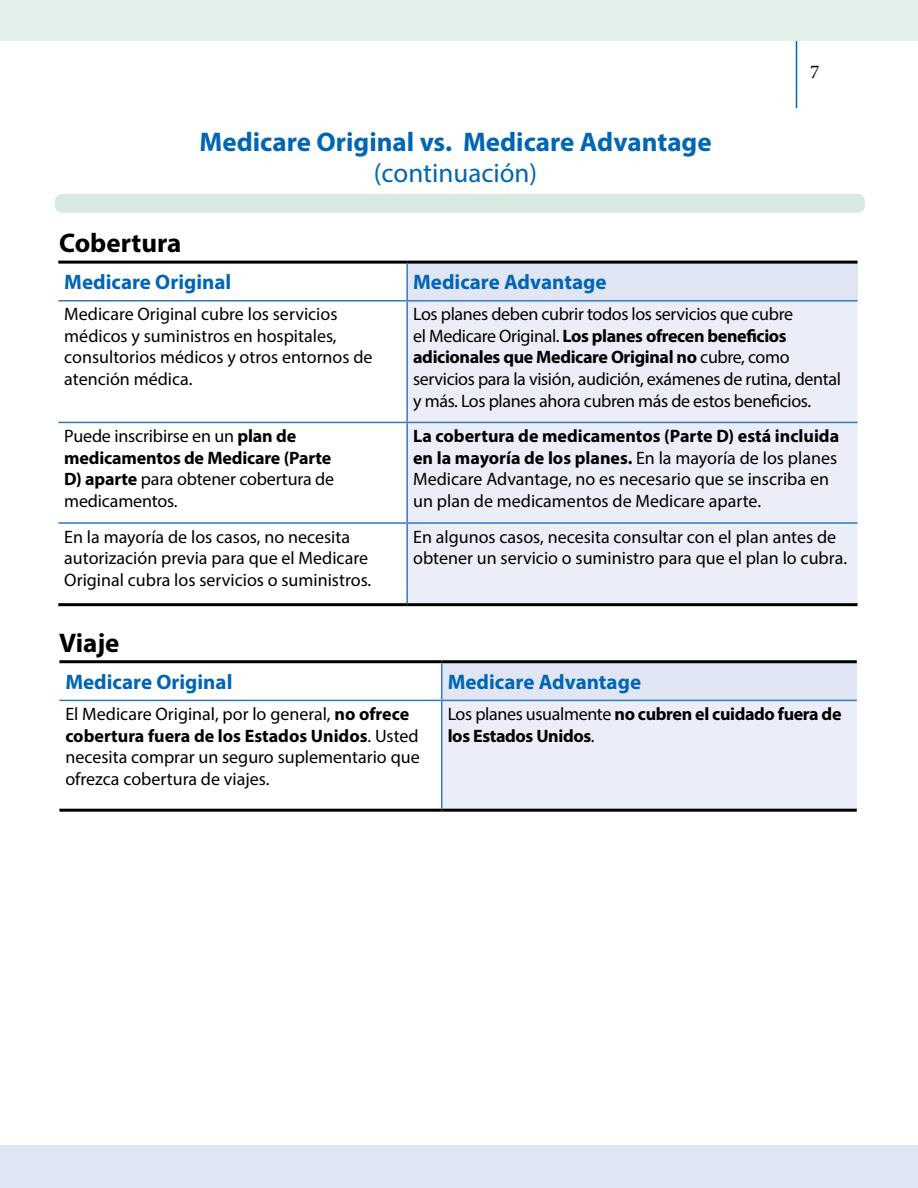
<style>
.page{position:relative;width:918px;height:1188px;background:#fff}
.page>*{position:absolute;margin:0;border:0;box-sizing:border-box;transform-origin:0 0}
.MA_Section_Header_no{font:700 27px "Myriad Pro";color:#0066b3}
.MA_Section_Header_no-2{font:27px "Myriad Pro";color:#0066b3}
.MA_table_super_heade{font:700 27px "Myriad Pro";color:#000}
.MA_Table_Headers{font:700 21px "Myriad Pro";color:#0066b3}
.t1{font:19.5px "Minion Pro";color:#000}
.MA_table_text{font:18px/21.6px "Myriad Pro";color:#000}
.MA_table_text-2{font:18px/21.6px "Myriad Pro";letter-spacing:-.02em;color:#000}
.MA_table_text-3{font:700 18px/21.6px "Myriad Pro";letter-spacing:-.02em;color:#000}
.s1{font-weight:700}
.s2{font-weight:400}
</style>
<div class="page">
<hr style="left:796px;top:40px;width:1px;height:68px;background:#0066b3">
<div style="left:407px;top:262px;width:451px;height:39px;background:#e1e6f4"></div>
<div style="left:408px;top:302px;width:450px;height:301px;background:#ebeef8"></div>
<hr style="left:58px;top:261px;width:349px;height:3px;background:#000">
<hr style="left:407px;top:261px;width:451px;height:3px;background:#000">
<hr style="left:58px;top:603px;width:349px;height:3px;background:#000">
<hr style="left:407px;top:603px;width:451px;height:3px;background:#000">
<hr style="left:406px;top:264px;width:2px;height:36px;background:#3479be">
<hr style="left:58px;top:300px;width:349px;height:2px;background:#3479be">
<hr style="left:407px;top:300px;width:451px;height:2px;background:#3479be">
<hr style="left:406px;top:302px;width:2px;height:120px;background:#3479be">
<hr style="left:58px;top:422px;width:349px;height:1px;background:#3479be">
<hr style="left:407px;top:422px;width:451px;height:1px;background:#3479be">
<hr style="left:406px;top:423px;width:2px;height:99px;background:#3479be">
<hr style="left:58px;top:522px;width:349px;height:2px;background:#3479be">
<hr style="left:407px;top:522px;width:451px;height:2px;background:#3479be">
<hr style="left:406px;top:524px;width:2px;height:79px;background:#3479be">
<div style="left:442px;top:662px;width:415px;height:38px;background:#e1e6f4"></div>
<div style="left:442px;top:700px;width:415px;height:110px;background:#ebeef8"></div>
<hr style="left:59px;top:660px;width:383px;height:3px;background:#000">
<hr style="left:442px;top:660px;width:415px;height:3px;background:#000">
<hr style="left:59px;top:809px;width:383px;height:3px;background:#000">
<hr style="left:442px;top:809px;width:415px;height:3px;background:#000">
<hr style="left:441px;top:663px;width:1px;height:37px;background:#3479be">
<hr style="left:59px;top:700px;width:383px;height:1px;background:#3479be">
<hr style="left:442px;top:700px;width:415px;height:1px;background:#3479be">
<hr style="left:441px;top:701px;width:1px;height:108px;background:#3479be">
<div style="left:55px;top:194px;width:810px;height:19px;background:#d7e9e0;border-radius:8px"></div>
<div style="left:0;top:0;width:918px;height:40px;background:#e3efe9"></div>
<div style="left:0;top:1146px;width:918px;height:42px;background:#e1e6f4"></div>
<h2 class="MA_Section_Header_no" style="left:200px;top:124px;width:514px">Medicare Original vs. Medicare Advantage</h2>
<h2 class="MA_Section_Header_no-2" style="left:374px;top:157px;width:165px">(continuación)</h2>
<p class="t1" style="left:810px;top:59px;width:11px">7</p>
<p class="MA_table_super_heade" style="left:59px;top:225px;width:124px">Cobertura</p>
<p class="MA_Table_Headers" style="left:64px;top:269px;width:169px">Medicare Original</p>
<p class="MA_Table_Headers" style="left:413px;top:269px;width:195px">Medicare Advantage</p>
<p class="MA_table_text" style="left:64px;top:303px;width:310px">Medicare Original cubre los servicios médicos y suministros en hospitales, consultorios médicos y otros entornos de atención médica.</p>
<p class="MA_table_text-2" style="left:413px;top:303px;width:429px">Los planes deben cubrir todos los servicios que cubre<br>el Medicare Original. <span class="s1">Los planes ofrecen beneficios adicionales que Medicare Original no</span> cubre, como servicios para la visión, audición, exámenes de rutina, dental y más. Los planes ahora cubren más de estos beneficios.</p>
<p class="MA_table_text" style="left:64px;top:425px;width:271px">Puede inscribirse en un <span class="s1">plan de medicamentos de Medicare (Parte<br>D) aparte</span> para obtener cobertura de medicamentos.</p>
<p class="MA_table_text" style="left:413px;top:425px;width:428px"><span class="s1">La cobertura de medicamentos (Parte D) está incluida en la mayoría de los planes.</span> En la mayoría de los planes Medicare Advantage, no es necesario que se inscriba en un plan de medicamentos de Medicare aparte.</p>
<p class="MA_table_text" style="left:64px;top:525px;width:309px">En la mayoría de los casos, no necesita autorización previa para que el Medicare<br>Original cubra los servicios o suministros.</p>
<p class="MA_table_text" style="left:413px;top:525px;width:435px">En algunos casos, necesita consultar con el plan antes de obtener un servicio o suministro para que el plan lo cubra.</p>
<p class="MA_table_super_heade" style="left:59px;top:625px;width:62px">Viaje</p>
<p class="MA_Table_Headers" style="left:65px;top:668px;width:169px">Medicare Original</p>
<p class="MA_Table_Headers" style="left:448px;top:668px;width:195px">Medicare Advantage</p>
<p class="MA_table_text" style="left:65px;top:703px;width:356px">El Medicare Original, por lo general, <span class="s1">no ofrece cobertura fuera de los Estados Unidos</span>. Usted necesita comprar un seguro suplementario que ofrezca cobertura de viajes.</p>
<p class="MA_table_text-3" style="left:448px;top:702px;width:395px"><span class="s2">Los planes usualmente</span> no cubren el cuidado fuera de los Estados Unidos<span class="s2">.</span></p>
</div>
